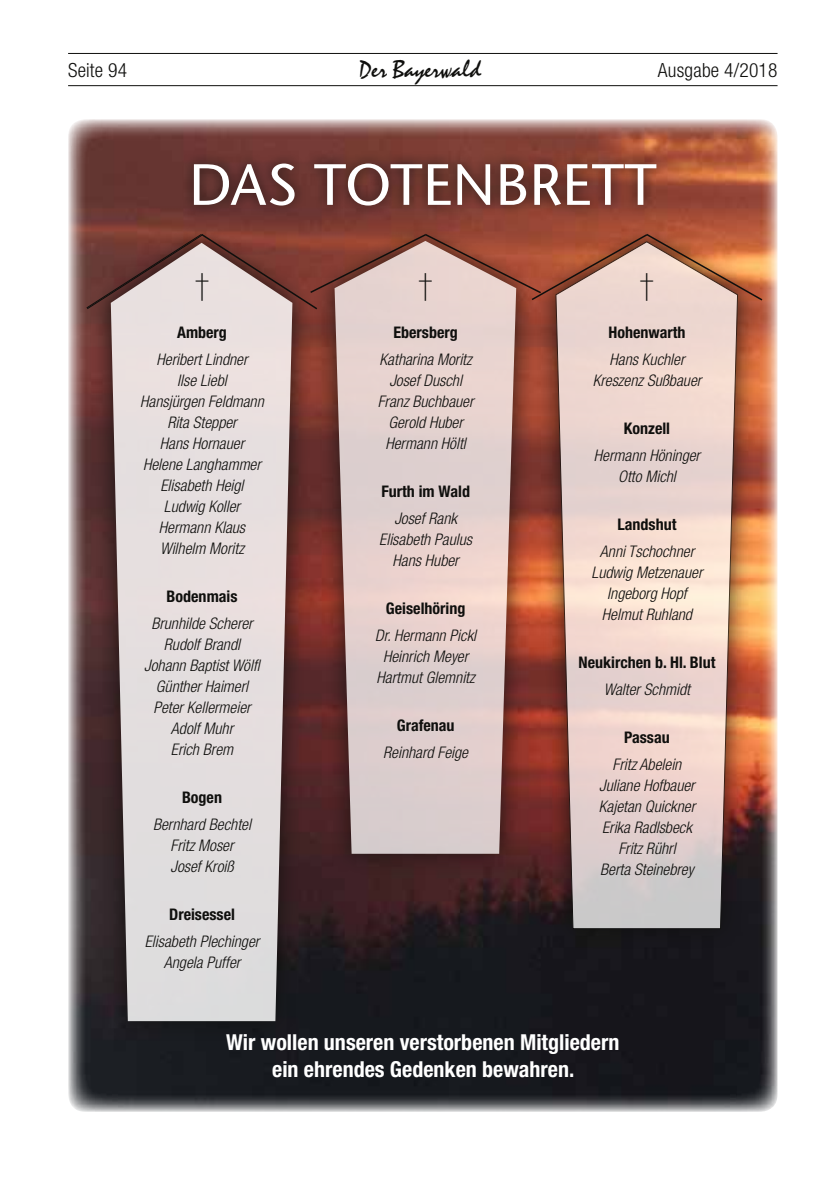
<style>
.page{position:relative;width:840px;height:1180px;background:#fff}
.page>*{position:absolute;margin:0;border:0;box-sizing:border-box;transform-origin:0 0}
.t1{font:500 58px "ITC Stone Sans";letter-spacing:.01em;color:#fff}
.t2{font:100 condensed 32px "Helvetica Neue LT";color:#0f0f0d}
.t3{font:24px "Mistral LT";color:#0f0f0d}
.t4{font:700 condensed 22px/26.4px "Helvetica Neue LT";color:#fff;text-align:center}
.t5{font:300 condensed 19.6px "Helvetica Neue LT";letter-spacing:.01em;color:#0f0f0d}
.t6{font:italic 300 condensed 16px/21px "Helvetica Neue LT";color:#0f0f0d;text-align:center}
.t7{font:700 condensed 16px "Helvetica Neue LT";color:#0f0f0d}
</style>
<div class="page">
<hr style="left:68px;top:53px;width:709px;height:1px;background:#0f0f0d">
<hr style="left:68px;top:85px;width:709px;height:1px;background:#0f0f0d">
<img style="left:68px;top:119px;width:709px;height:992px">
<div style="left:182px;top:151px;width:485px;height:66px;background:#0f0f0d;opacity:.75"></div>
<svg style="left:313px;top:221px;width:223px;height:653px;background:#75332b"></svg>
<svg style="left:334px;top:311px;width:182px;height:542px;background:#d5bfbd"></svg>
<svg style="left:90px;top:224px;width:222px;height:817px;background:#4b2929"></svg>
<svg style="left:111px;top:311px;width:181px;height:709px;background:#d4cccc"></svg>
<svg style="left:534px;top:222px;width:223px;height:727px;background:#89442e"></svg>
<svg style="left:555px;top:311px;width:182px;height:618px;background:#dbc2bb"></svg>
<svg style="left:86px;top:232px;width:677px;height:79px;background:#b48578"></svg>
<p class="t5" style="left:68px;top:58px;width:61px">Seite 94</p>
<h3 class="t3" style="left:359px;top:55px;width:123px">Der Bayerwald</h3>
<p class="t5" style="left:657px;top:58px;width:121px">Ausgabe 4/2018</p>
<h1 class="t1" style="left:189px;top:149px;width:469px">DAS TOTENBRETT</h1>
<h2 class="t2" style="left:194px;top:267px;width:17px">†</h2>
<h2 class="t2" style="left:418px;top:267px;width:17px">†</h2>
<h2 class="t2" style="left:639px;top:267px;width:17px">†</h2>
<p class="t7" style="left:177px;top:322px;width:51px">Amberg</p>
<p class="t6" style="left:140px;top:348px;width:125px">Heribert Lindner<br>Ilse Liebl<br>Hansjürgen Feldmann<br>Rita Stepper<br>Hans Hornauer<br>Helene Langhammer<br>Elisabeth Heigl<br>Ludwig Koller<br>Hermann Klaus<br>Wilhelm Moritz</p>
<p class="t7" style="left:166px;top:586px;width:72px">Bodenmais</p>
<p class="t6" style="left:144px;top:612px;width:117px">Brunhilde Scherer<br>Rudolf Brandl<br>Johann Baptist Wölfl<br>Günther Haimerl<br>Peter Kellermeier<br>Adolf Muhr<br>Erich Brem</p>
<p class="t7" style="left:182px;top:787px;width:41px">Bogen</p>
<p class="t6" style="left:153px;top:813px;width:99px">Bernhard Bechtel<br>Fritz Moser<br>Josef Kroiß</p>
<p class="t7" style="left:169px;top:904px;width:67px">Dreisessel</p>
<p class="t6" style="left:145px;top:930px;width:116px">Elisabeth Plechinger<br>Angela Puffer</p>
<p class="t7" style="left:608px;top:322px;width:79px">Hohenwarth</p>
<p class="t6" style="left:592px;top:348px;width:110px">Hans Kuchler<br>Kreszenz Sußbauer</p>
<p class="t7" style="left:623px;top:418px;width:48px">Konzell</p>
<p class="t6" style="left:593px;top:444px;width:108px">Hermann Höninger<br>Otto Michl</p>
<p class="t7" style="left:617px;top:514px;width:60px">Landshut</p>
<p class="t6" style="left:591px;top:540px;width:112px">Anni Tschochner<br>Ludwig Metzenauer<br>Ingeborg Hopf<br>Helmut Ruhland</p>
<p class="t7" style="left:578px;top:652px;width:138px">Neukirchen b. Hl. Blut</p>
<p class="t6" style="left:603px;top:678px;width:88px">Walter Schmidt</p>
<p class="t7" style="left:624px;top:727px;width:47px">Passau</p>
<p class="t6" style="left:598px;top:753px;width:98px">Fritz Abelein<br>Juliane Hofbauer<br>Kajetan Quickner<br>Erika Radlsbeck<br>Fritz Rührl<br>Berta Steinebrey</p>
<p class="t7" style="left:393px;top:322px;width:66px">Ebersberg</p>
<p class="t6" style="left:377px;top:348px;width:97px">Katharina Moritz<br>Josef Duschl<br>Franz Buchbauer<br>Gerold Huber<br>Hermann Höltl</p>
<p class="t7" style="left:381px;top:481px;width:90px">Furth im Wald</p>
<p class="t6" style="left:379px;top:507px;width:94px">Josef Rank<br>Elisabeth Paulus<br>Hans Huber</p>
<p class="t7" style="left:386px;top:598px;width:81px">Geiselhöring</p>
<p class="t6" style="left:375px;top:624px;width:102px">Dr. Hermann Pickl<br>Heinrich Meyer<br>Hartmut Glemnitz</p>
<p class="t7" style="left:396px;top:715px;width:59px">Grafenau</p>
<p class="t6" style="left:383px;top:741px;width:86px">Reinhard Feige</p>
<h3 class="t4" style="left:226px;top:1028px;width:394px">Wir wollen unseren verstorbenen Mitgliedern ein ehrendes Gedenken bewahren.</h3>
</div>
